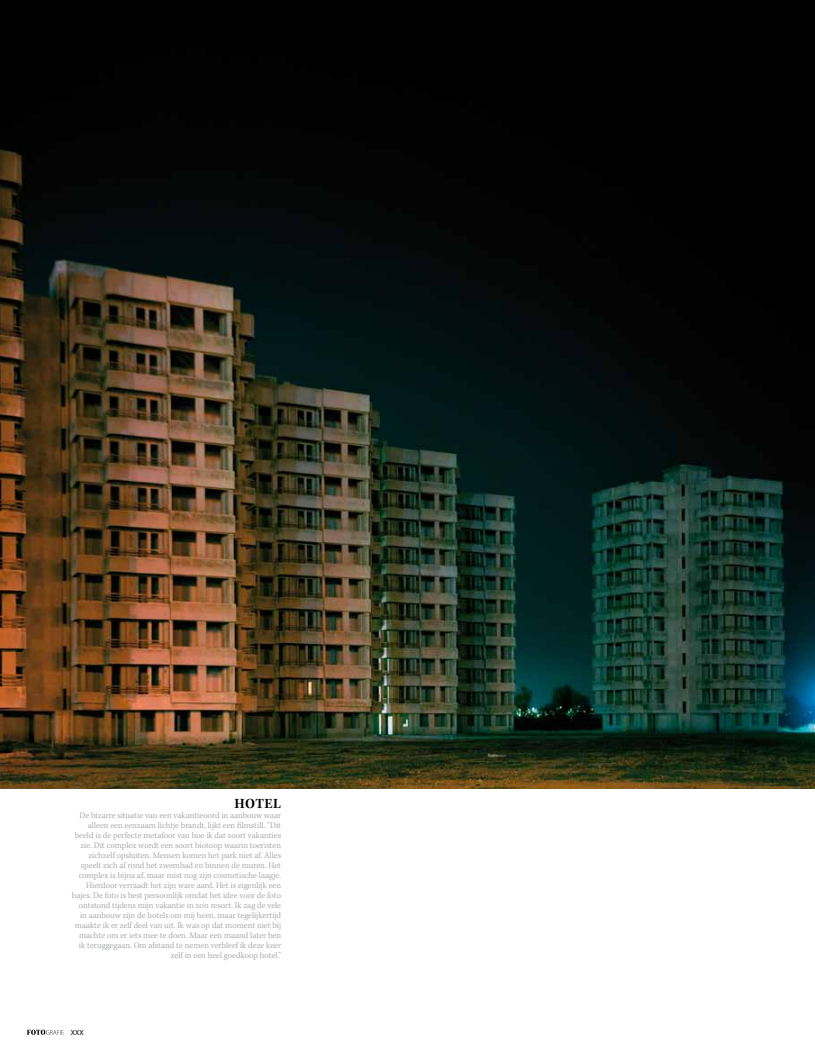
<style>
.page{position:relative;width:815px;height:1063px;background:#fff}
.page>*{position:absolute;margin:0;border:0;box-sizing:border-box;transform-origin:0 0}
.t1{font:600 14.38px "Kepler Std";letter-spacing:.02em;color:#000}
.t2{font:300 8.75px/10px "Kepler Std";color:#9c9e9f;text-align:right}
.t3{font:7.5px "Myriad Pro";color:#000}
</style>
<div class="page">
<img style="left:0;top:0;width:815px;height:789px">
<svg style="left:27px;top:1030px;width:37px;height:5px"></svg>
<h1 class="t1" style="left:235px;top:795px;width:48px">Hotel</h1>
<p class="t2" style="left:72px;top:810px;width:211px">De bizarre situatie van een vakantieoord in aanbouw waar alleen een eenzaam lichtje brandt, lijkt een filmstill. “Dit beeld is de perfecte metafoor van hoe ik dat soort vakanties zie. Dit complex wordt een soort biotoop waarin toeristen zichzelf opsluiten. Mensen komen het park niet af. Alles speelt zich af rond het zwembad en binnen de muren. Het complex is bijna af, maar mist nog zijn cosmetische laagje.<br>Hierdoor verraadt het zijn ware aard. Het is eigenlijk een bajes. De foto is best persoonlijk omdat het idee voor de foto ontstond tijdens mijn vakantie in zo’n resort. Ik zag de vele in aanbouw zijn de hotels om mij heen, maar tegelijkertijd maakte ik er zelf deel van uit. Ik was op dat moment niet bij machte om er iets mee te doen. Maar een maand later ben ik teruggegaan. Om afstand te nemen verbleef ik deze keer zelf in een heel goedkoop hotel.”</p>
<p class="t3" style="left:71px;top:1028px;width:14px">XXX</p>
</div>
